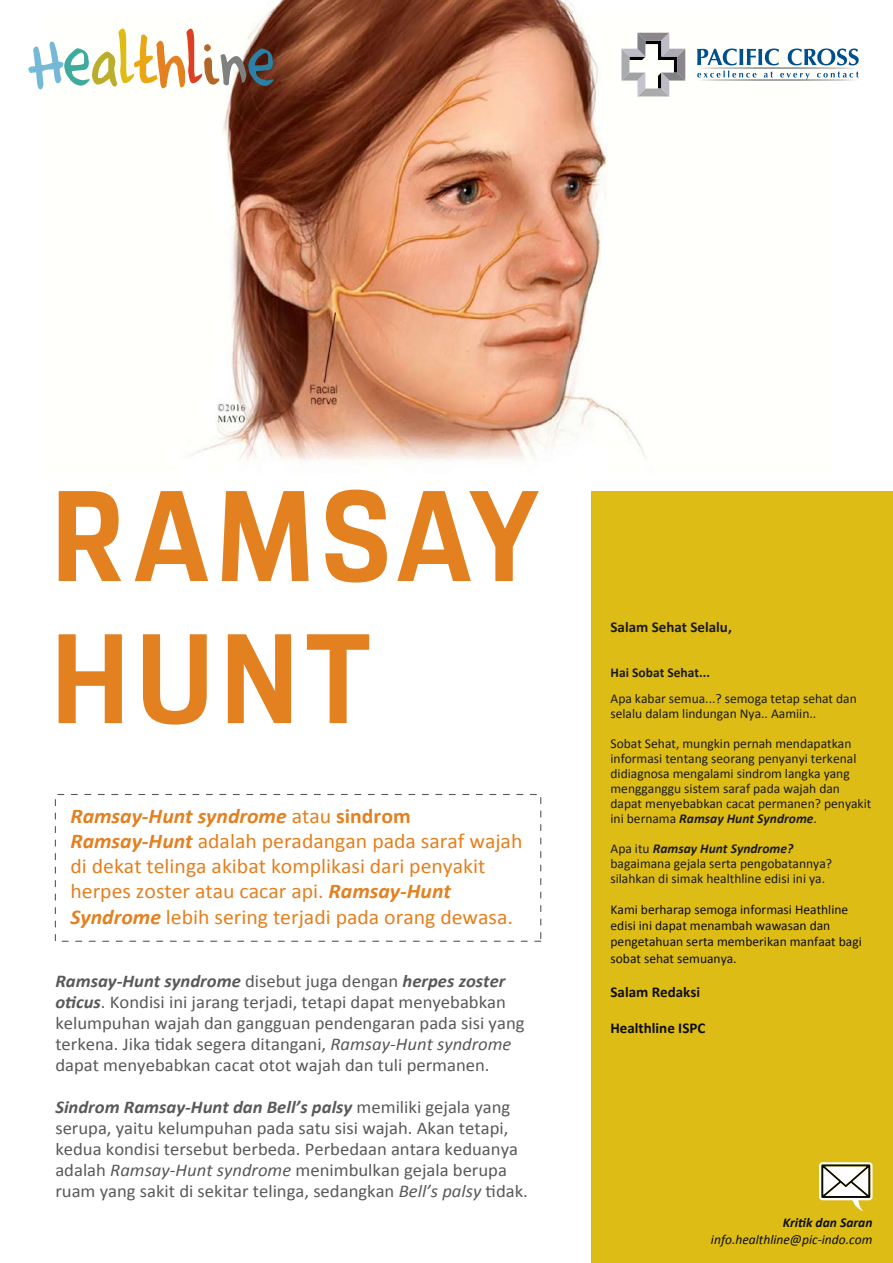
<style>
.page{position:relative;width:893px;height:1263px;background:#fff}
.page>*{position:absolute;margin:0;border:0;box-sizing:border-box;transform-origin:0 0}
.t1{font:700 126.3px "Porsche Next";letter-spacing:.06em;color:#e38020}
.t2{font:700 124.8px "Porsche Next";color:#e38020}
.t3{font:21px/25.2px "Calibri";color:#e38020;scale:1.04 1}
.t4{font:18px/21px "Calibri";color:#58595b;scale:1.04 1}
.t5{font:700 15px "Calibri";color:#0d0d0d}
.t6{font:700 15px "Calibri";color:#1a1a1a}
.t7{font:13.5px/15px "Calibri";color:#1a1a1a}
.t8{font:13.5px/16.2px "Calibri";color:#0d0d0d}
.t9{font:italic 13.5px "Calibri";color:#0d0d0d}
.t10{font:700 13.5px "Calibri";color:#1a1a1a}
.t11{font:italic 700 13.5px "Calibri";color:#0d0d0d}
.s1{font-weight:700;font-style:italic}
.s2{font-weight:700}
.s3{font-style:italic}
</style>
<div class="page">
<img style="left:39px;top:0;width:791px;height:461px">
<svg style="left:697px;top:49px;width:162px;height:32px"></svg>
<svg style="left:621px;top:33px;width:64px;height:63px"></svg>
<svg style="left:28px;top:28px;width:246px;height:61px"></svg>
<div style="left:591px;top:491px;width:302px;height:772px;background:#ddbc15"></div>
<svg style="left:819px;top:1162px;width:53px;height:49px"></svg>
<div style="left:55px;top:794px;width:486px;height:148px;border:1px dashed #58595b"></div>
<h1 class="t1" style="left:51px;top:452px;width:490px">RAMSAY</h1>
<h2 class="t2" style="left:51px;top:595px;width:322px">HUNT</h2>
<p class="t3" style="left:70px;top:803px;width:436px"><span class="s1">Ramsay-Hunt syndrome</span> atau <span class="s2">sindrom </span><span class="s1">Ramsay-Hunt</span> adalah peradangan pada saraf wajah di dekat telinga akibat komplikasi dari penyakit herpes zoster atau cacar api. <span class="s1">Ramsay-Hunt Syndrome</span> lebih sering terjadi pada orang dewasa.</p>
<p class="t4" style="left:55px;top:971px;width:453px"><span class="s1">Ramsay-Hunt syndrome</span> disebut juga dengan <span class="s1">herpes zoster oticus</span>. Kondisi ini jarang terjadi, tetapi dapat menyebabkan kelumpuhan wajah dan gangguan pendengaran pada sisi yang terkena. Jika tidak segera ditangani, <span class="s3">Ramsay-Hunt syndrome </span>dapat menyebabkan cacat otot wajah dan tuli permanen.</p>
<p class="t4" style="left:55px;top:1097px;width:456px"><span class="s1">Sindrom Ramsay-Hunt dan Bell’s palsy</span> memiliki gejala yang serupa, yaitu kelumpuhan pada satu sisi wajah. Akan tetapi, kedua kondisi tersebut berbeda. Perbedaan antara keduanya adalah <span class="s3">Ramsay-Hunt syndrome</span> menimbulkan gejala berupa ruam yang sakit di sekitar telinga, sedangkan <span class="s3">Bell’s palsy</span> tidak.</p>
<p class="t6" style="left:610px;top:618px;width:123px">Salam Sehat Selalu,</p>
<p class="t10" style="left:610px;top:664px;width:101px">Hai Sobat Sehat...</p>
<p class="t7" style="left:610px;top:691px;width:248px">Apa kabar semua...? semoga tetap sehat dan selalu dalam lindungan Nya.. Aamiin..</p>
<p class="t7" style="left:610px;top:736px;width:262px">Sobat Sehat, mungkin pernah mendapatkan informasi tentang seorang penyanyi terkenal didiagnosa mengalami sindrom langka yang mengganggu sistem saraf pada wajah dan dapat menyebabkan cacat permanen? penyakit ini bernama <span class="s1">Ramsay Hunt Syndrome</span>.</p>
<p class="t7" style="left:610px;top:841px;width:223px">Apa itu <span class="s1">Ramsay Hunt Syndrome? </span>bagaimana gejala serta pengobatannya? silahkan di simak healthline edisi ini ya.</p>
<p class="t8" style="left:610px;top:901px;width:253px">Kami berharap semoga informasi Heathline edisi ini dapat menambah wawasan dan pengetahuan serta memberikan manfaat bagi sobat sehat semuanya.</p>
<p class="t5" style="left:610px;top:982px;width:91px">Salam Redaksi</p>
<p class="t5" style="left:610px;top:1018px;width:96px">Healthline ISPC</p>
<p class="t11" style="left:783px;top:1214px;width:91px">Kritik dan Saran</p>
<p class="t9" style="left:711px;top:1230px;width:163px">info.healthline@pic-indo.com</p>
</div>
